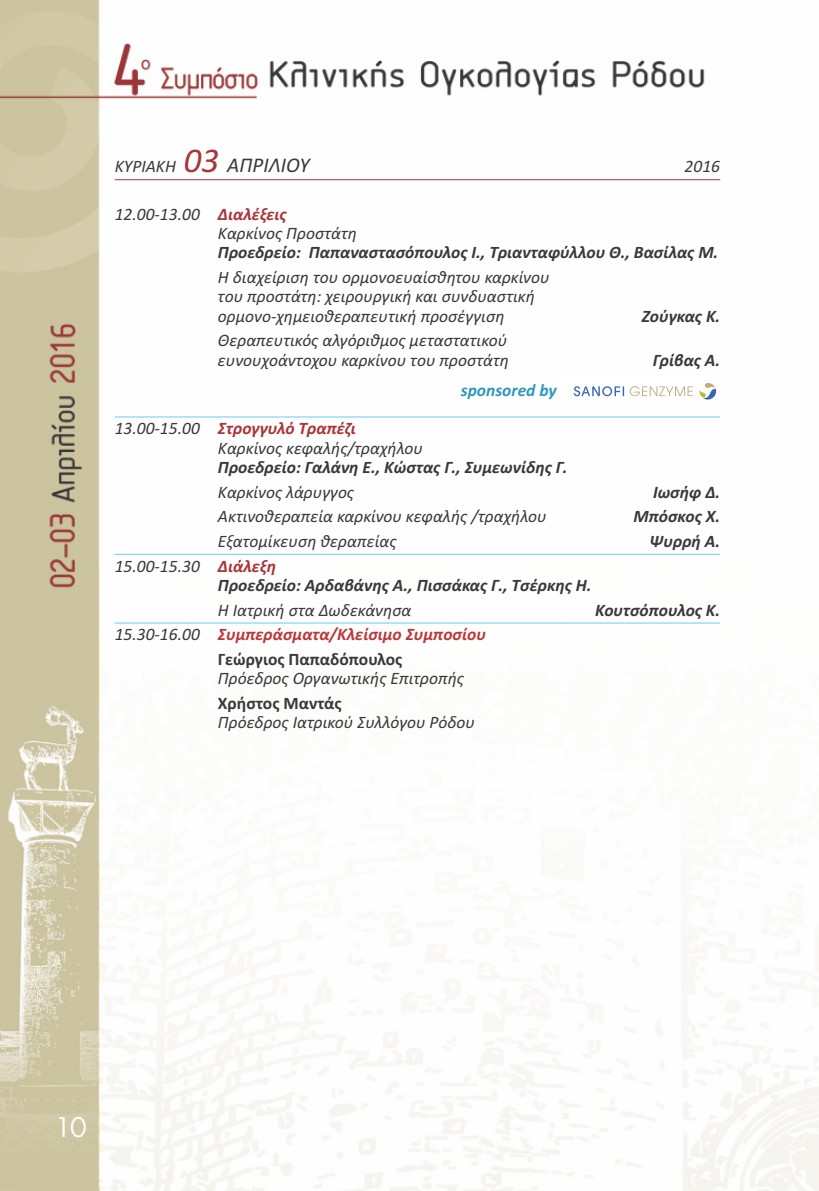
<style>
.page{position:relative;width:819px;height:1191px;background:#fff}
.page>*{position:absolute;margin:0;border:0;box-sizing:border-box;transform-origin:0 0}
.t1{font:26.25px "PF Futura Neu";color:#fff}
.t2{font:italic 21px "Calibri";color:#39383a}
.t3{font:italic 17.5px/19.2px "Calibri";color:#39383a}
.t4{font:italic 700 17.5px/19.2px "Calibri";color:#39383a}
.t5{font:italic 700 17.5px/24.7px "Calibri";color:#bc373b}
.t6{font:700 17.5px "Calibri";color:#39383a}
.t7{font:italic 700 17.5px "Calibri";color:#2f97bb}
.s1{font-size:17.5px}
.s2{font-size:35px;color:#aa3539}
.s3{font-weight:700;color:#aa3539}
.s4{font-weight:400}
.s5{color:#aa3539}
.s6{font-weight:400;color:#39383a}
.s7{font-style:normal;color:#39383a}
</style>
<div class="page">
<img style="left:0;top:0;width:819px;height:1191px">
<hr style="left:115px;top:179px;width:605px;height:1px;background:#aa3539">
<hr style="left:115px;top:417px;width:605px;height:1px;background:#66cff4">
<hr style="left:115px;top:554px;width:605px;height:1px;background:#66cff4">
<hr style="left:115px;top:623px;width:605px;height:1px;background:#66cff4">
<div style="left:561px;top:378px;width:157px;height:25px;background:#fff"></div>
<svg style="left:573px;top:386px;width:119px;height:10px"></svg>
<svg style="left:699px;top:383px;width:17px;height:16px"></svg>
<p class="t2" style="left:115px;top:158px;width:196px"><span class="s1">ΚΥΡΙΑΚΗ</span> <span class="s2">03</span> ΑΠΡΙΛΙΟΥ</p>
<p class="t3" style="left:684px;top:158px;width:37px">2016</p>
<p class="t3" style="left:218px;top:206px;width:141px;text-indent:-103px">12.00-13.00 <span class="s3">Διαλέξεις<br></span>Καρκίνος Προστάτη</p>
<p class="t4" style="left:218px;top:243px;width:502px">Προεδρείο: Παπαναστασόπουλος Ι., Τριανταφύλλου Θ., Βασίλας Μ.</p>
<p class="t3" style="left:218px;top:269px;width:333px">Η διαχείριση του ορμονοευαίσθητου καρκίνου του προστάτη: χειρουργική και συνδυαστική ορμονο-χημειοθεραπευτική προσέγγιση</p>
<p class="t4" style="left:641px;top:306px;width:80px">Ζούγκας Κ.</p>
<p class="t3" style="left:218px;top:332px;width:293px">Θεραπευτικός αλγόριθμος μεταστατικού ευνουχοάντοχου καρκίνου του προστάτη</p>
<p class="t7" style="left:461px;top:379px;width:98px">sponsored by</p>
<p class="t4" style="left:652px;top:350px;width:69px">Γρίβας Α.</p>
<p class="t3" style="left:218px;top:420px;width:206px;text-indent:-103px">13.00-15.00 <span class="s3">Στρογγυλό Τραπέζι<br></span>Καρκίνος κεφαλής/τραχήλου</p>
<p class="t4" style="left:218px;top:457px;width:351px">Προεδρείο: Γαλάνη Ε., Κώστας Γ., Συμεωνίδης Γ.</p>
<p class="t3" style="left:218px;top:483px;width:138px">Καρκίνος λάρυγγος</p>
<p class="t4" style="left:653px;top:482px;width:69px">Ιωσήφ Δ.</p>
<p class="t3" style="left:218px;top:508px;width:330px">Ακτινοθεραπεία καρκίνου κεφαλής /τραχήλου</p>
<p class="t4" style="left:633px;top:506px;width:88px">Μπόσκος Χ.</p>
<p class="t3" style="left:218px;top:533px;width:180px">Εξατομίκευση θεραπείας</p>
<p class="t4" style="left:649px;top:531px;width:72px">Ψυρρή Α.</p>
<p class="t4" style="left:218px;top:556px;width:375px;text-indent:-103px"><span class="s4">15.00-15.30</span> <span class="s5">Διάλεξη<br></span>Προεδρείο: Αρδαβάνης Α., Πισσάκας Γ., Τσέρκης Η.</p>
<p class="t3" style="left:218px;top:601px;width:195px">Η Ιατρική στα Δωδεκάνησα</p>
<p class="t4" style="left:595px;top:600px;width:126px">Κουτσόπουλος Κ.</p>
<p class="t5" style="left:218px;top:622px;width:269px;text-indent:-103px"><span class="s6">15.30-16.00</span> Συμπεράσματα/Κλείσιμο Συμποσίου<br><span class="s7">Γεώργιος Παπαδόπουλος</span></p>
<p class="t3" style="left:218px;top:670px;width:247px">Πρόεδρος Οργανωτικής Επιτροπής</p>
<p class="t6" style="left:218px;top:693px;width:125px">Χρήστος Μαντάς</p>
<p class="t3" style="left:218px;top:714px;width:258px">Πρόεδρος Ιατρικού Συλλόγου Ρόδου</p>
<h1 class="t1" style="left:55px;top:1110px;width:33px">10</h1>
</div>
